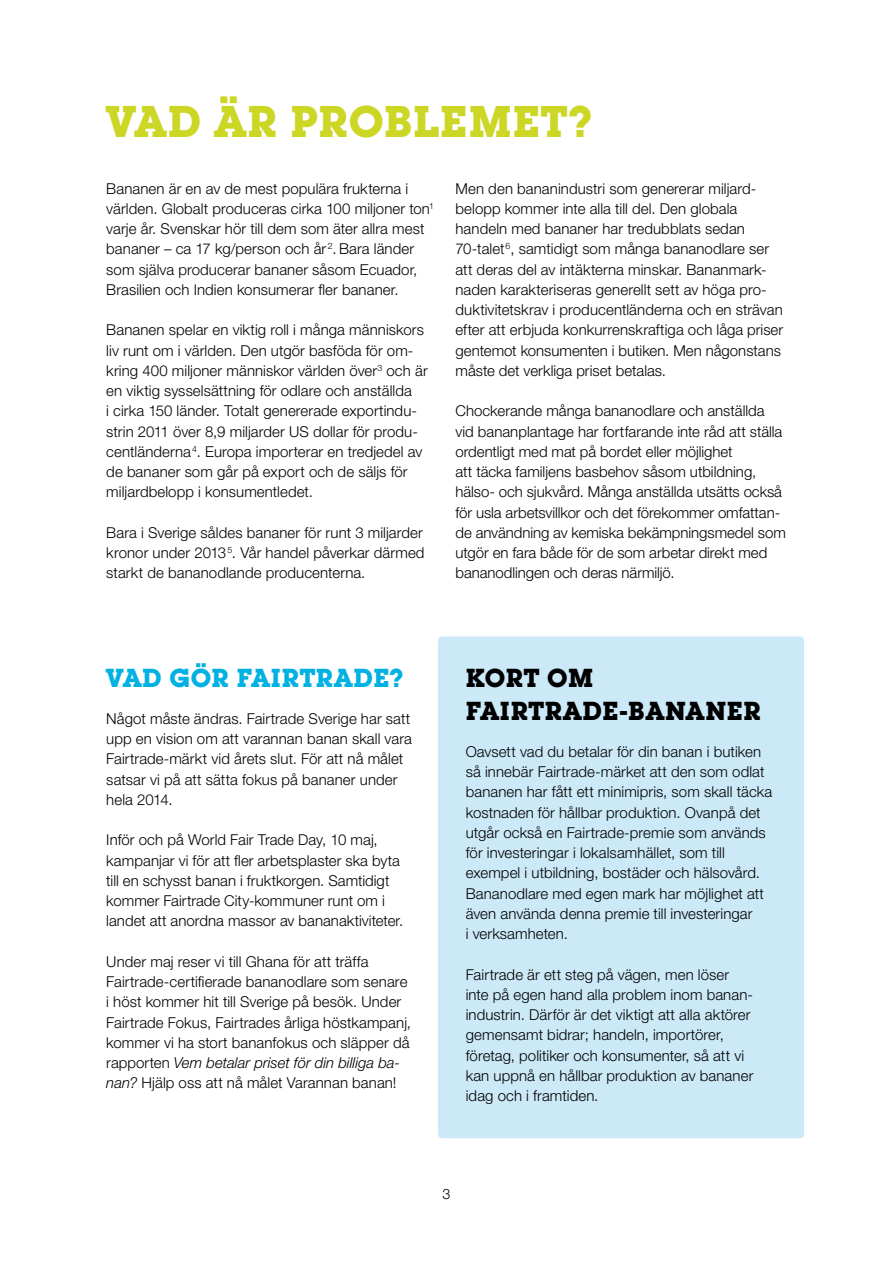
<style>
.page{position:relative;width:893px;height:1263px;background:#fff}
.page>*{position:absolute;margin:0;border:0;box-sizing:border-box;transform-origin:0 0}
.t1{font:700 43.5px "Lubalin Graph Std";letter-spacing:.02em;color:#ccd625}
.t2{font:700 25.5px/33px "Lubalin Graph Std";letter-spacing:.025em;color:#000}
.t3{font:700 25.5px "Lubalin Graph Std";letter-spacing:.025em;color:#00b1e1}
.t4{font:300 15px/20.2px "Helvetica Neue LT Std";letter-spacing:.005em;color:#000}
.t5{font:300 14.25px "Helvetica Neue LT Std";color:#000}
.s1{font-style:italic}
</style>
<div class="page">
<div style="left:438px;top:636px;width:366px;height:502px;background:#cce9f8;border-radius:4px"></div>
<h1 class="t1" style="left:106px;top:94px;width:488px">VAD ÄR PROBLEMET?</h1>
<p class="t4" style="left:106px;top:178px;width:329px">Bananen är en av de mest populära frukterna i världen. Globalt produceras cirka 100 miljoner ton<sup>1 </sup>varje år. Svenskar hör till dem som äter allra mest bananer – ca 17 kg/person och år <sup>2</sup>.Bara länder som själva producerar bananer såsom Ecuador, Brasilien och Indien konsumerar fler bananer.</p>
<p class="t4" style="left:106px;top:320px;width:323px">Bananen spelar en viktig roll i många människors liv runt om i världen. Den utgör basföda för om&shy;kring 400 miljoner människor världen över<sup>3</sup> och är en viktig sysselsättning för odlare och anställda<br>i cirka 150 länder. Totalt genererade exportindu&shy;strin 2011 över 8,9 miljarder US dollar för produ&shy;centländerna<sup>4</sup>. Europa importerar en tredjedel av de bananer som går på export och de säljs för miljardbelopp i konsumentledet.</p>
<p class="t4" style="left:106px;top:522px;width:320px;text-align:justify">Bara i Sverige såldes bananer för runt 3 miljarder kronor under 2013<sup>5</sup>. Vår handel påverkar därmed starkt de bananodlande producenterna.</p>
<p class="t4" style="left:455px;top:178px;width:329px">Men den bananindustri som genererar miljard&shy;belopp kommer inte alla till del. Den globala handeln med bananer har tredubblats sedan 70-talet<sup>6</sup>, samtidigt som många bananodlare ser att deras del av intäkterna minskar. Bananmark&shy;naden karakteriseras generellt sett av höga pro&shy;duktivitetskrav i producentländerna och en strävan efter att erbjuda konkurrenskraftiga och låga priser gentemot konsumenten i butiken. Men någonstans måste det verkliga priset betalas.</p>
<p class="t4" style="left:455px;top:401px;width:332px">Chockerande många bananodlare och anställda vid bananplantage har fortfarande inte råd att ställa ordentligt med mat på bordet eller möjlighet<br>att täcka familjens basbehov såsom utbildning, hälso- och sjukvård. Många anställda utsätts också för usla arbetsvillkor och det förekommer omfattan&shy;de användning av kemiska bekämpningsmedel som utgör en fara både för de som arbetar direkt med bananodlingen och deras närmiljö.</p>
<h2 class="t3" style="left:106px;top:661px;width:299px">VAD GÖR FAIRTRADE?</h2>
<p class="t4" style="left:106px;top:708px;width:307px">Något måste ändras. Fairtrade Sverige har satt upp en vision om att varannan banan skall vara Fairtrade-märkt vid årets slut. För att nå målet satsar vi på att sätta fokus på bananer under hela 2014.</p>
<p class="t4" style="left:106px;top:829px;width:298px">Inför och på World Fair Trade Day, 10 maj, kampanjar vi för att fler arbetsplaster ska byta till en schysst banan i fruktkorgen. Samtidigt kommer Fairtrade City-kommuner runt om i landet att anordna massor av bananaktiviteter.</p>
<p class="t4" style="left:106px;top:951px;width:306px">Under maj reser vi till Ghana för att träffa Fairtrade-certifierade bananodlare som senare i höst kommer hit till Sverige på besök. Under Fairtrade Fokus, Fairtrades årliga höstkampanj, kommer vi ha stort bananfokus och släpper då rapporten <span class="s1">Vem betalar priset för din billiga ba&shy;nan?</span> Hjälp oss att nå målet Varannan banan!</p>
<h2 class="t2" style="left:466px;top:661px;width:297px">KORT OM<br>FAIRTRADE-BANANER</h2>
<p class="t4" style="left:466px;top:741px;width:308px">Oavsett vad du betalar för din banan i butiken så innebär Fairtrade-märket att den som odlat bananen har fått ett minimipris, som skall täcka kostnaden för hållbar produktion. Ovanpå det utgår också en Fairtrade-premie som används för investeringar i lokalsamhället, som till exempel i utbildning, bostäder och hälsovård.<br>Bananodlare med egen mark har möjlighet att även använda denna premie till investeringar<br>i verksamheten.</p>
<p class="t4" style="left:466px;top:964px;width:289px">Fairtrade är ett steg på vägen, men löser inte på egen hand alla problem inom banan&shy;industrin. Därför är det viktigt att alla aktörer gemensamt bidrar; handeln, importörer, företag, politiker och konsumenter, så att vi kan uppnå en hållbar produktion av bananer idag och i framtiden.</p>
<p class="t5" style="left:442px;top:1185px;width:9px">3</p>
</div>
